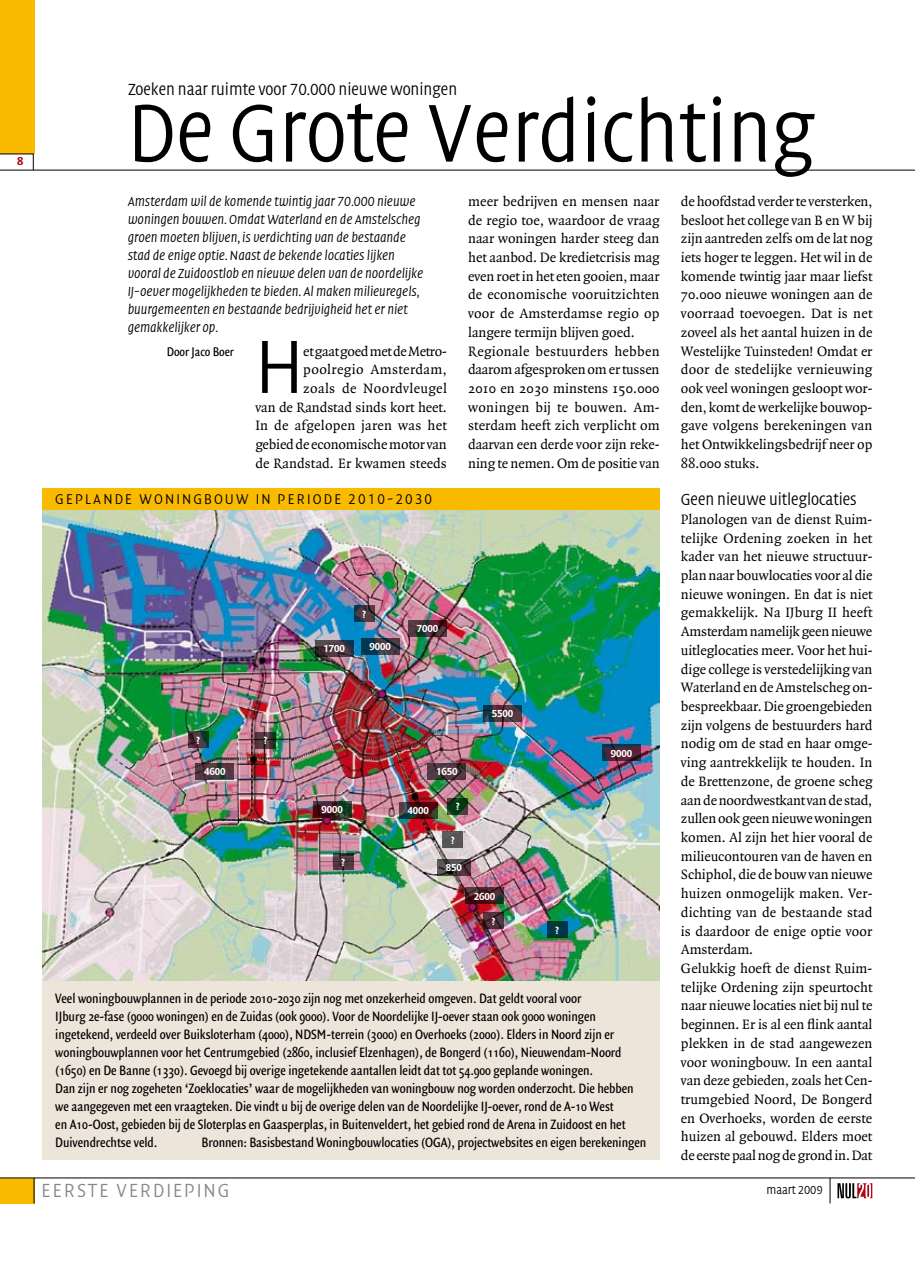
<style>
.page{position:relative;width:915px;height:1263px;background:#fff}
.page>*{position:absolute;margin:0;border:0;box-sizing:border-box;transform-origin:0 0}
.t1{font:300 84px "Quadraat Head";letter-spacing:-.005em;color:#000}
.t2{font:300 77.25px "Quadraat Head";color:#000}
.t3{font:300 19.5px "Quadraat Head";letter-spacing:.095em;color:#87888a}
.t4{font:300 16.5px "Quadraat Head";letter-spacing:-.005em;color:#000}
.t5{font:14.55px/18.8px "Quadraat";letter-spacing:-.005em;color:#000}
.t6{font:14.55px/18px "Quadraat Sans Con";letter-spacing:-.005em;color:#000}
.t7{font:300 14.55px "Quadraat Head";letter-spacing:.145em;color:#000}
.t8{font:italic 300 13.5px/18px "Quadraat Head";letter-spacing:-.005em;color:#000}
.t9{font:13.5px "Quadraat Sans Con";letter-spacing:-.005em;color:#000}
.t10{font:300 12px "Quadraat Head";letter-spacing:-.005em;color:#000}
.t11{font:700 12px "Quadraat Head";color:#ae0917}
.t12{font:700 10.5px "Quadraat Head";letter-spacing:-.01em;color:#fff}
</style>
<div class="page">
<div style="left:0;top:0;width:34px;height:154px;background:#faba00"></div>
<div style="left:0;top:1178px;width:34px;height:25px;background:#faba00"></div>
<hr style="left:0;top:170px;width:914px;height:1px;background:#000">
<hr style="left:0;top:1177px;width:914px;height:1px;background:#000">
<svg style="left:0;top:153px;width:34px;height:18px"></svg>
<svg style="left:829px;top:1178px;width:1px;height:25px"></svg>
<svg style="left:837px;top:1183px;width:35px;height:15px"></svg>
<svg style="left:34px;top:1178px;width:1px;height:25px"></svg>
<div style="left:43px;top:980px;width:616px;height:180px;background:#eee5da"></div>
<img style="left:42px;top:509px;width:617px;height:472px">
<svg style="left:408px;top:620px;width:38px;height:16px"></svg>
<svg style="left:361px;top:638px;width:38px;height:17px"></svg>
<svg style="left:313px;top:801px;width:38px;height:17px"></svg>
<svg style="left:427px;top:763px;width:39px;height:16px"></svg>
<svg style="left:437px;top:859px;width:33px;height:16px"></svg>
<svg style="left:399px;top:802px;width:38px;height:16px"></svg>
<svg style="left:195px;top:763px;width:39px;height:17px"></svg>
<svg style="left:315px;top:640px;width:38px;height:17px"></svg>
<svg style="left:483px;top:705px;width:38px;height:16px"></svg>
<svg style="left:602px;top:745px;width:38px;height:16px"></svg>
<svg style="left:465px;top:888px;width:38px;height:16px"></svg>
<svg style="left:483px;top:912px;width:20px;height:17px"></svg>
<svg style="left:546px;top:921px;width:21px;height:17px"></svg>
<div style="left:442px;top:832px;width:21px;height:16px;background:#575556"></div>
<svg style="left:447px;top:798px;width:21px;height:17px"></svg>
<svg style="left:354px;top:605px;width:20px;height:17px"></svg>
<svg style="left:333px;top:854px;width:20px;height:16px"></svg>
<svg style="left:255px;top:732px;width:21px;height:16px"></svg>
<svg style="left:188px;top:732px;width:20px;height:16px"></svg>
<div style="left:43px;top:488px;width:616px;height:21px;background:#faba00"></div>
<p class="t11" style="left:17px;top:154px;width:8px">8</p>
<p class="t4" style="left:128px;top:80px;width:331px">Zoeken naar ruimte voor 70.000 nieuwe woningen</p>
<h1 class="t1" style="left:128px;top:87px;width:689px">De Grote Verdichting</h1>
<p class="t8" style="left:128px;top:192px;width:297px">Amsterdam wil de komende twintig jaar 70.000 nieuwe woningen bouwen. Omdat Waterland en de Amstelscheg groen moeten blijven, is verdichting van de bestaande stad de enige optie. Naast de bekende locaties lijken vooral de Zuidoostlob en nieuwe delen van de noordelijke IJ-oever mogelijkheden te bieden. Al maken milieuregels, buurgemeenten en bestaande bedrijvigheid het er niet gemakkelijker op.</p>
<p class="t5" style="left:468px;top:192px;width:193px">meer bedrijven en mensen naar de regio toe, waardoor de vraag naar woningen harder steeg dan het aanbod. De kredietcrisis mag even roet in het eten gooien, maar de economische vooruitzichten voor de Amsterdamse regio op langere termijn blijven goed.<br>Regionale bestuurders hebben daarom afgesproken om er tussen<br>2010 en 2030 minstens 150.000 woningen bij te bouwen. Am&shy;sterdam heeft zich verplicht om daarvan een derde voor zijn reke&shy;ning te nemen. Om de positie van</p>
<p class="t5" style="left:680px;top:192px;width:193px;text-align:justify">de hoofdstad verder te versterken, besloot het college van B en W bij zijn aantreden zelfs om de lat nog iets hoger te leggen. Het wil in de komende twintig jaar maar liefst 70.000 nieuwe woningen aan de voorraad toevoegen. Dat is net zoveel als het aantal huizen in de Westelijke Tuinsteden! Omdat er door de stedelijke vernieuwing ook veel woningen gesloopt wor&shy;den, komt de werkelijke bouwop&shy;gave volgens berekeningen van het Ontwikkelingsbedrijf neer op 88.000 stuks.</p>
<p class="t4" style="left:680px;top:490px;width:177px">Geen nieuwe uitleglocaties</p>
<p class="t5" style="left:680px;top:510px;width:193px">Planologen van de dienst Ruim&shy;telijke Ordening zoeken in het kader van het nieuwe structuur&shy;plan naar bouwlocaties voor al die nieuwe woningen. En dat is niet gemakkelijk. Na IJburg II heeft<br>Amsterdam namelijk geen nieuwe uitleglocaties meer. Voor het hui&shy;dige college is verstedelijking van<br>Waterland en de Amstelscheg on&shy;bespreekbaar. Die groengebieden zijn volgens de bestuurders hard nodig om de stad en haar omge&shy;ving aantrekkelijk te houden. In de Brettenzone, de groene scheg aan de noordwestkant van de stad, zullen ook geen nieuwe woningen komen. Al zijn het hier vooral de milieucontouren van de haven en<br>Schiphol, die de bouw van nieuwe huizen onmogelijk maken. Ver&shy;dichting van de bestaande stad is daardoor de enige optie voor<br>Amsterdam.<br>Gelukkig hoeft de dienst Ruim&shy;telijke Ordening zijn speurtocht naar nieuwe locaties niet bij nul te beginnen. Er is al een flink aantal plekken in de stad aangewezen voor woningbouw. In een aantal van deze gebieden, zoals het Cen&shy;trumgebied Noord, De Bongerd en Overhoeks, worden de eerste huizen al gebouwd. Elders moet de eerste paal nog de grond in. Dat</p>
<p class="t9" style="left:167px;top:343px;width:69px">Door Jaco Boer</p>
<h2 class="t2" style="left:255px;top:324px;width:50px">H</h2>
<p class="t5" style="left:255px;top:342px;width:193px;text-align:right">et gaat goed met de Metro&shy;poolregio Amsterdam,<br>zoals de Noordvleugel<br>van de Randstad sinds kort heet.<br>In de afgelopen jaren was het gebied de economische motor van de Randstad. Er kwamen steeds</p>
<p class="t7" style="left:55px;top:491px;width:378px">Geplande woningbouw in periode 2010-2030</p>
<p class="t12" style="left:362px;top:608px;width:5px">?</p>
<p class="t12" style="left:416px;top:623px;width:23px">7000</p>
<p class="t12" style="left:369px;top:641px;width:23px">9000</p>
<p class="t12" style="left:323px;top:643px;width:23px">1700</p>
<p class="t12" style="left:491px;top:707px;width:23px">5500</p>
<p class="t12" style="left:196px;top:734px;width:5px">?</p>
<p class="t12" style="left:264px;top:735px;width:5px">?</p>
<p class="t12" style="left:610px;top:747px;width:23px">9000</p>
<p class="t12" style="left:436px;top:765px;width:23px">1650</p>
<p class="t12" style="left:204px;top:766px;width:23px">4600</p>
<p class="t12" style="left:456px;top:801px;width:5px">?</p>
<p class="t12" style="left:321px;top:804px;width:23px">9000</p>
<p class="t12" style="left:407px;top:804px;width:23px">4000</p>
<p class="t12" style="left:451px;top:834px;width:5px">?</p>
<p class="t12" style="left:341px;top:856px;width:5px">?</p>
<p class="t12" style="left:445px;top:862px;width:18px">850</p>
<p class="t12" style="left:473px;top:890px;width:23px">2600</p>
<p class="t12" style="left:491px;top:915px;width:5px">?</p>
<p class="t12" style="left:555px;top:924px;width:5px">?</p>
<p class="t6" style="left:55px;top:990px;width:579px">Veel woningbouwplannen in de periode 2010-2030 zijn nog met onzekerheid omgeven. Dat geldt vooral voor<br>IJburg 2e-fase (9000 woningen) en de Zuidas (ook 9000). Voor de Noordelijke IJ-oever staan ook 9000 woningen ingetekend, verdeeld over Buiksloterham (4000), NDSM-terrein (3000) en Overhoeks (2000). Elders in Noord zijn er woningbouwplannen voor het Centrumgebied (2860, inclusief Elzenhagen), de Bongerd (1160), Nieuwendam-Noord (1650) en De Banne (1330). Gevoegd bij overige ingetekende aantallen leidt dat tot 54.900 geplande woningen.<br>Dan zijn er nog zogeheten ‘Zoeklocaties’ waar de mogelijkheden van woningbouw nog worden onderzocht. Die hebben we aangegeven met een vraagteken. Die vindt u bij de overige delen van de Noordelijke IJ-oever, rond de A-10 West<br>en A10-Oost, gebieden bij de Sloterplas en Gaasperplas, in Buitenveldert, het gebied rond de Arena in Zuidoost en het Duivendrechtse veld.</p>
<p class="t6" style="left:201px;top:1134px;width:446px">Bronnen: Basisbestand Woningbouwlocaties (OGA), projectwebsites en eigen berekeningen</p>
<h3 class="t3" style="left:42px;top:1179px;width:189px">eerste verdi eping</h3>
<p class="t10" style="left:766px;top:1183px;width:58px">maart 2009</p>
</div>
